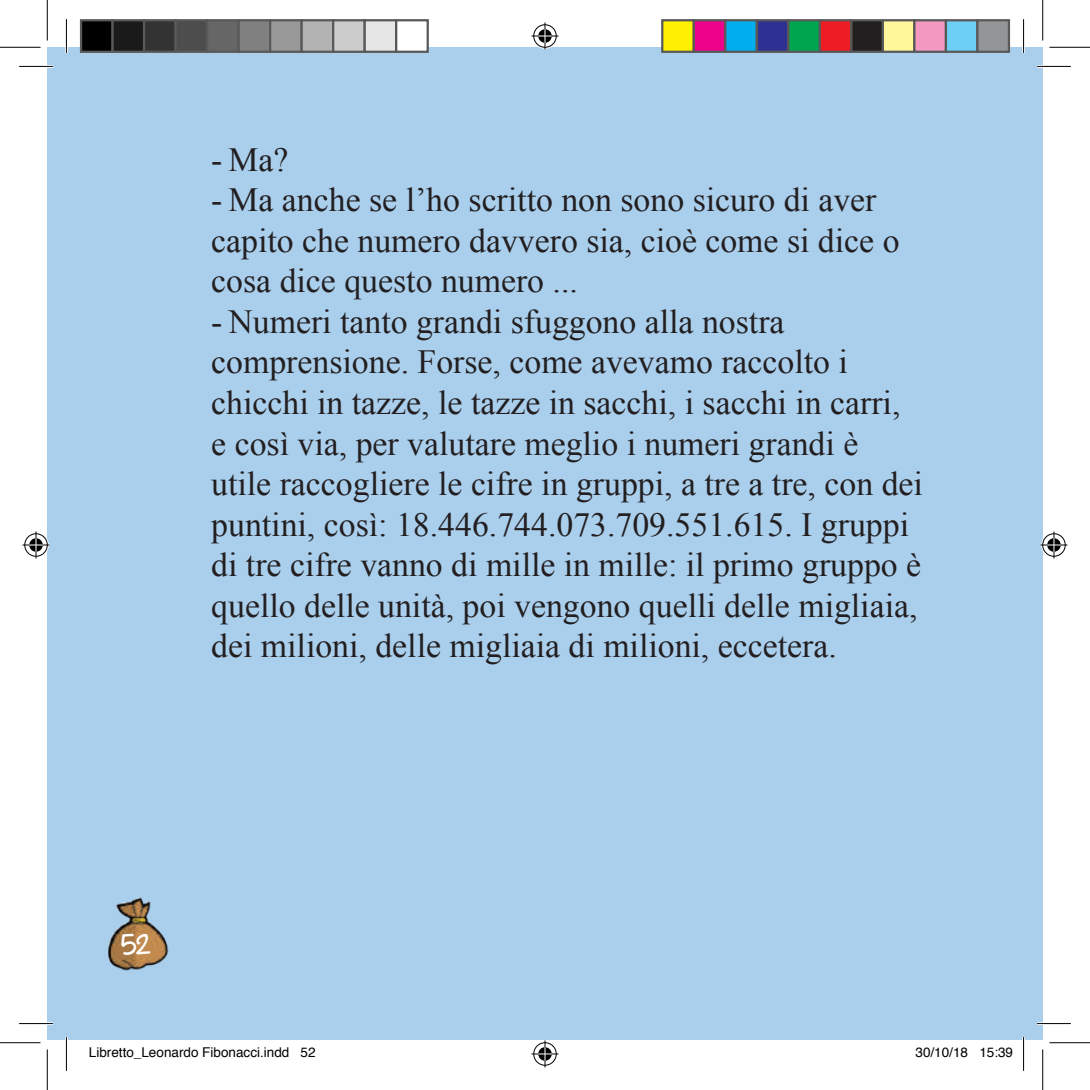
<style>
.page{position:relative;width:1090px;height:1090px;background:#fff}
.page>*{position:absolute;margin:0;border:0;box-sizing:border-box;transform-origin:0 0}
.t1{font:33.75px/40.5px "Times New Roman";color:#231f20}
.t2{font:33.75px "Kleiner Flug";color:#fff}
.t3{font:13.5px "Helvetica";color:#000}
</style>
<div class="page">
<div style="left:47px;top:47px;width:995px;height:992px;background:#aacfed"></div>
<img style="left:108px;top:897px;width:61px;height:74px">
<hr style="left:19px;top:65px;width:34px;height:3px;background:#fff">
<hr style="left:1037px;top:65px;width:33px;height:3px;background:#fff">
<hr style="left:19px;top:1022px;width:34px;height:2px;background:#fff">
<hr style="left:1037px;top:1022px;width:33px;height:2px;background:#fff">
<hr style="left:65px;top:19px;width:3px;height:34px;background:#fff">
<hr style="left:65px;top:1037px;width:3px;height:33px;background:#fff">
<hr style="left:1022px;top:19px;width:2px;height:34px;background:#fff">
<hr style="left:1022px;top:1037px;width:2px;height:33px;background:#fff">
<hr style="left:19px;top:66px;width:34px;height:1px;background:#000">
<hr style="left:1037px;top:66px;width:33px;height:1px;background:#000">
<hr style="left:19px;top:1023px;width:34px;height:1px;background:#000">
<hr style="left:1037px;top:1023px;width:33px;height:1px;background:#000">
<hr style="left:66px;top:19px;width:1px;height:34px;background:#000">
<hr style="left:66px;top:1037px;width:1px;height:33px;background:#000">
<hr style="left:1023px;top:19px;width:1px;height:34px;background:#000">
<hr style="left:1023px;top:1037px;width:1px;height:33px;background:#000">
<hr style="left:0;top:47px;width:40px;height:1px;background:#000">
<hr style="left:1049px;top:47px;width:40px;height:1px;background:#000">
<hr style="left:0;top:1042px;width:40px;height:1px;background:#000">
<hr style="left:1049px;top:1042px;width:40px;height:1px;background:#000">
<hr style="left:47px;top:0;width:1px;height:40px;background:#000">
<hr style="left:47px;top:1049px;width:1px;height:40px;background:#000">
<hr style="left:1042px;top:0;width:1px;height:40px;background:#000">
<hr style="left:1042px;top:1049px;width:1px;height:40px;background:#000">
<svg style="left:531px;top:23px;width:27px;height:27px"></svg>
<svg style="left:531px;top:1040px;width:27px;height:27px"></svg>
<svg style="left:23px;top:531px;width:27px;height:27px"></svg>
<svg style="left:1040px;top:531px;width:27px;height:27px"></svg>
<div style="left:81px;top:20px;width:32px;height:32px;background:#000"></div>
<div style="left:80px;top:19px;width:34px;height:34px;border:2px solid #595959"></div>
<div style="left:113px;top:20px;width:31px;height:32px;background:#1a1a1a"></div>
<div style="left:111px;top:19px;width:34px;height:34px;border:2px solid #595959"></div>
<div style="left:144px;top:20px;width:32px;height:32px;background:#333"></div>
<div style="left:143px;top:19px;width:34px;height:34px;border:2px solid #595959"></div>
<div style="left:176px;top:20px;width:31px;height:32px;background:#4d4d4d"></div>
<div style="left:174px;top:19px;width:34px;height:34px;border:2px solid #595959"></div>
<div style="left:207px;top:20px;width:32px;height:32px;background:#666"></div>
<div style="left:206px;top:19px;width:34px;height:34px;border:2px solid #595959"></div>
<div style="left:239px;top:20px;width:31px;height:32px;background:#808080"></div>
<div style="left:237px;top:19px;width:34px;height:34px;border:2px solid #595959"></div>
<div style="left:270px;top:20px;width:32px;height:32px;background:#999"></div>
<div style="left:269px;top:19px;width:34px;height:34px;border:2px solid #595959"></div>
<div style="left:302px;top:20px;width:31px;height:32px;background:#b3b3b3"></div>
<div style="left:300px;top:19px;width:34px;height:34px;border:2px solid #595959"></div>
<div style="left:333px;top:20px;width:32px;height:32px;background:#ccc"></div>
<div style="left:332px;top:19px;width:34px;height:34px;border:2px solid #595959"></div>
<div style="left:365px;top:20px;width:31px;height:32px;background:#e6e6e6"></div>
<div style="left:363px;top:19px;width:34px;height:34px;border:2px solid #595959"></div>
<div style="left:396px;top:20px;width:32px;height:32px;background:#fff"></div>
<div style="left:395px;top:19px;width:34px;height:34px;border:2px solid #595959"></div>
<div style="left:662px;top:20px;width:31px;height:32px;background:#fff101"></div>
<div style="left:661px;top:19px;width:34px;height:34px;border:2px solid #595959"></div>
<div style="left:693px;top:20px;width:32px;height:32px;background:#ed028c"></div>
<div style="left:692px;top:19px;width:34px;height:34px;border:2px solid #595959"></div>
<div style="left:725px;top:20px;width:31px;height:32px;background:#00aeef"></div>
<div style="left:724px;top:19px;width:34px;height:34px;border:2px solid #595959"></div>
<div style="left:756px;top:20px;width:32px;height:32px;background:#2e3092"></div>
<div style="left:755px;top:19px;width:34px;height:34px;border:2px solid #595959"></div>
<div style="left:788px;top:20px;width:31px;height:32px;background:#00a54f"></div>
<div style="left:787px;top:19px;width:34px;height:34px;border:2px solid #595959"></div>
<div style="left:819px;top:20px;width:32px;height:32px;background:#ee1d23"></div>
<div style="left:818px;top:19px;width:34px;height:34px;border:2px solid #595959"></div>
<div style="left:851px;top:20px;width:31px;height:32px;background:#231f20"></div>
<div style="left:850px;top:19px;width:34px;height:34px;border:2px solid #595959"></div>
<div style="left:882px;top:20px;width:32px;height:32px;background:#fff79a"></div>
<div style="left:881px;top:19px;width:34px;height:34px;border:2px solid #595959"></div>
<div style="left:914px;top:20px;width:31px;height:32px;background:#f499c2"></div>
<div style="left:913px;top:19px;width:34px;height:34px;border:2px solid #595959"></div>
<div style="left:945px;top:20px;width:32px;height:32px;background:#6bcff6"></div>
<div style="left:944px;top:19px;width:34px;height:34px;border:2px solid #595959"></div>
<div style="left:977px;top:20px;width:31px;height:32px;background:#939598"></div>
<div style="left:976px;top:19px;width:34px;height:34px;border:2px solid #595959"></div>
<p class="t1" style="left:211px;top:139px;width:79px">- Ma?</p>
<p class="t1" style="left:211px;top:179px;width:689px">- Ma anche se l’ho scritto non sono sicuro di aver capito che numero davvero sia, cioè come si dice o cosa dice questo numero ...</p>
<p class="t1" style="left:211px;top:301px;width:713px">- Numeri tanto grandi sfuggono alla nostra comprensione. Forse, come avevamo raccolto i chicchi in tazze, le tazze in sacchi, i sacchi in carri, e così via, per valutare meglio i numeri grandi è utile raccogliere le cifre in gruppi, a tre a tre, con dei puntini, così: 18.446.744.073.709.551.615. I gruppi di tre cifre vanno di mille in mille: il primo gruppo è quello delle unità, poi vengono quelli delle migliaia, dei milioni, delle migliaia di milioni, eccetera.</p>
<p class="t2" style="left:121px;top:929px;width:31px">52</p>
<p class="t3" style="left:89px;top:1042px;width:228px">Libretto_Leonardo Fibonacci.indd 52</p>
<p class="t3" style="left:915px;top:1042px;width:99px">30/10/18 15:39</p>
</div>
